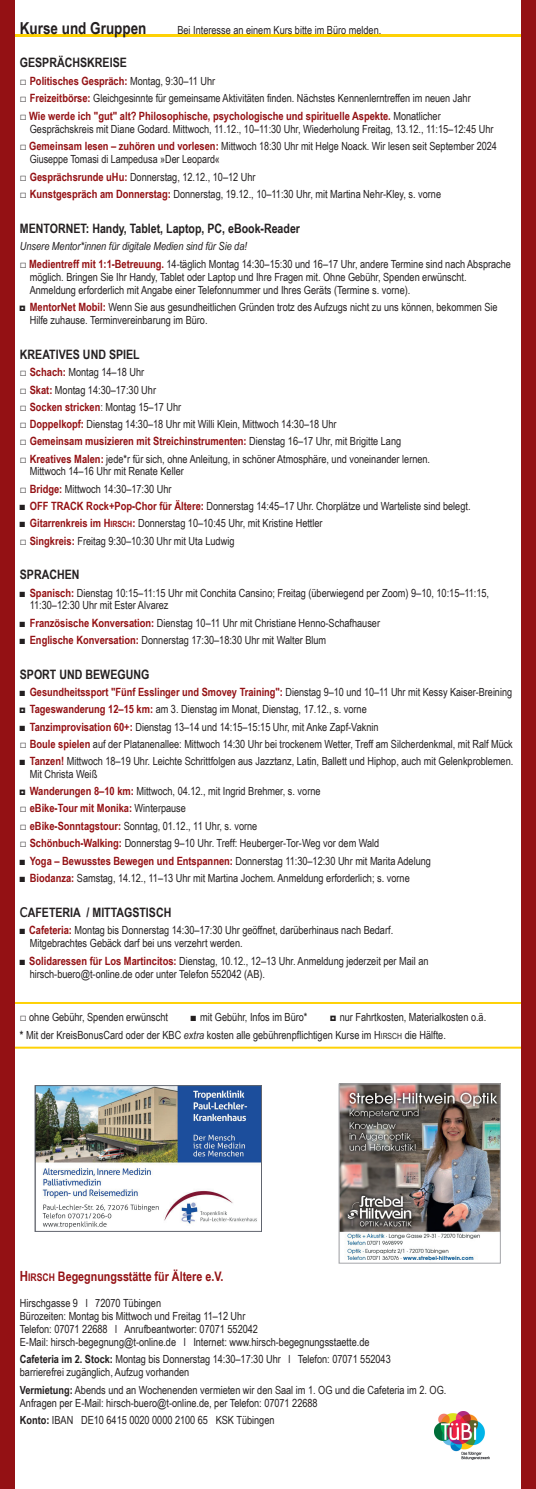
<style>
.page{position:relative;width:536px;height:1489px;background:#fff}
.page>*{position:absolute;margin:0;border:0;box-sizing:border-box;transform-origin:0 0}
.t1{font:700 16.45px "Arial Narrow";color:#231f20}
.t2{font:700 13.12px "Arial Narrow";color:#941114}
.t3{font:700 12.95px "Arial Narrow";color:#231f20}
.t4{font:700 11.38px "Arial Narrow";color:#941114}
.t5{font:11.2px/13px "Arial Narrow";letter-spacing:-.005em;color:#231f20}
.t6{font:italic 11.2px "Arial Narrow";letter-spacing:-.005em;color:#231f20}
.s1{font-weight:400;font-size:11.2px;color:#231f20}
.s2{font-weight:700;font-size:11.38px;color:#941114}
.s3{font-weight:700;font-size:8.58px;color:#941114}
.s4{font-family:"Antique Olive";font-weight:400}
.s5{font-weight:700}
.s6{font-style:italic}
.s7{font-size:8.4px}
.s8{font-size:14px}
.s9{font-size:10.5px}
</style>
<div class="page">
<hr style="left:7px;top:34px;width:529px;height:2px;background:#fed105">
<img style="left:435px;top:1411px;width:54px;height:47px">
<div style="left:6px;top:1001px;width:520px;height:47px;border:2px solid #fed105"></div>
<img style="left:37px;top:1087px;width:223px;height:142px">
<div style="left:35px;top:1085px;width:227px;height:146px;border:1px solid #61656f"></div>
<img style="left:341px;top:1085px;width:157px;height:176px">
<div style="left:339px;top:1083px;width:161px;height:180px;border:1px solid #a5a6aa"></div>
<div style="left:521px;top:0;width:15px;height:1488px;background:#941114"></div>
<div style="left:0;top:0;width:15px;height:1488px;background:#941114"></div>
<h1 class="t1" style="left:20px;top:18px;width:128px">Kurse und Gruppen</h1>
<p class="t5" style="left:177px;top:23px;width:205px">Bei Interesse an einem Kurs bitte im Büro melden.</p>
<p class="t3" style="left:20px;top:55px;width:108px">GESPRÄCHSKREISE</p>
<p class="t4" style="left:20px;top:74px;width:197px"><span class="s1">□</span> Politisches Gespräch: <span class="s1">Montag, 9:30–11 Uhr</span></p>
<p class="t5" style="left:20px;top:92px;width:452px">□ <span class="s2">Freizeitbörse:</span> Gleichgesinnte für gemeinsame Aktivitäten finden. Nächstes Kennenlerntreffen im neuen Jahr</p>
<p class="t4" style="left:20px;top:109px;width:422px"><span class="s1">□</span> Wie werde ich "gut" alt? Philosophische, psychologische und spirituelle Aspekte. <span class="s1">Monatlicher</span></p>
<p class="t5" style="left:30px;top:122px;width:465px">Gesprächskreis mit Diane Godard. Mittwoch, 11.12., 10–11:30 Uhr, Wiederholung Freitag, 13.12., 11:15–12:45 Uhr</p>
<p class="t5" style="left:30px;top:140px;width:469px;text-indent:-10px">□ <span class="s2">Gemeinsam lesen – zuhören und vorlesen:</span> Mittwoch 18:30 Uhr mit Helge Noack. Wir lesen seit September 2024<br>Giuseppe Tomasi di Lampedusa »Der Leopard«</p>
<p class="t5" style="left:20px;top:170px;width:237px">□ <span class="s2">Gesprächsrunde uHu:</span> Donnerstag, 12.12., 10–12 Uhr</p>
<p class="t5" style="left:20px;top:187px;width:423px">□ <span class="s2">Kunstgespräch am Donnerstag:</span> Donnerstag, 19.12., 10–11:30 Uhr, mit Martina Nehr-Kley, s. vorne</p>
<p class="t3" style="left:20px;top:221px;width:282px">MENTORNET: Handy, Tablet, Laptop, PC, eBook-Reader</p>
<p class="t6" style="left:20px;top:240px;width:229px">Unsere Mentor*innen für digitale Medien sind für Sie da!</p>
<p class="t5" style="left:30px;top:257px;width:483px;text-indent:-10px">□ <span class="s2">Medientreff mit 1:1-Betreuung.</span> 14-täglich Montag 14:30–15:30 und 16–17 Uhr, andere Termine sind nach Absprache möglich. Bringen Sie Ihr Handy, Tablet oder Laptop und Ihre Fragen mit. Ohne Gebühr, Spenden erwünscht.<br>Anmeldung erforderlich mit Angabe einer Telefonnummer und Ihres Geräts (Termine s. vorne).</p>
<p class="t5" style="left:30px;top:300px;width:469px;text-indent:-10px">◘ <span class="s2">MentorNet Mobil:</span> Wenn Sie aus gesundheitlichen Gründen trotz des Aufzugs nicht zu uns können, bekommen Sie<br>Hilfe zuhause. Terminvereinbarung im Büro.</p>
<p class="t3" style="left:20px;top:346px;width:121px">KREATIVES UND SPIEL</p>
<p class="t5" style="left:20px;top:365px;width:126px">□ <span class="s2">Schach:</span> Montag 14–18 Uhr</p>
<p class="t5" style="left:20px;top:383px;width:138px">□ <span class="s2">Skat:</span> Montag 14:30–17:30 Uhr</p>
<p class="t5" style="left:20px;top:400px;width:163px">□ <span class="s2">Socken stricken</span>: Montag 15–17 Uhr</p>
<p class="t5" style="left:20px;top:417px;width:318px">□ <span class="s2">Doppelkopf:</span> Dienstag 14:30–18 Uhr mit Willi Klein, Mittwoch 14:30–18 Uhr</p>
<p class="t4" style="left:20px;top:434px;width:383px"><span class="s1">□</span> Gemeinsam musizieren mit Streichinstrumenten: <span class="s1">Dienstag 16–17 Uhr, mit Brigitte Lang</span></p>
<p class="t5" style="left:30px;top:452px;width:402px;text-indent:-10px">□ <span class="s2">Kreatives Malen:</span> jede*r für sich, ohne Anleitung, in schöner Atmosphäre, und voneinander lernen.<br>Mittwoch 14–16 Uhr mit Renate Keller</p>
<p class="t5" style="left:20px;top:482px;width:153px">□ <span class="s2">Bridge:</span> Mittwoch 14:30–17:30 Uhr</p>
<p class="t5" style="left:20px;top:499px;width:452px">■ <span class="s2">OFF TRACK Rock+Pop-Chor für Ältere:</span> Donnerstag 14:45–17 Uhr. Chorplätze und Warteliste sind belegt.</p>
<p class="t5" style="left:20px;top:516px;width:304px">■ <span class="s2">Gitarrenkreis im H</span><span class="s3">IRSCH</span><span class="s2">:</span> Donnerstag 10–10:45 Uhr, mit Kristine Hettler</p>
<p class="t5" style="left:20px;top:534px;width:216px">□ <span class="s2">Singkreis:</span> Freitag 9:30–10:30 Uhr mit Uta Ludwig</p>
<p class="t3" style="left:20px;top:567px;width:61px">SPRACHEN</p>
<p class="t5" style="left:30px;top:586px;width:461px;line-height:12.6px;text-indent:-10px">■ <span class="s2">Spanisch:</span> Dienstag 10:15–11:15 Uhr mit Conchita Cansino; Freitag (überwiegend per Zoom) 9–10, 10:15–11:15,<br>11:30–12:30 Uhr mit Ester Alvarez</p>
<p class="t5" style="left:20px;top:616px;width:362px">■ <span class="s2">Französische Konversation:</span> Dienstag 10–11 Uhr mit Christiane Henno-Schafhauser</p>
<p class="t5" style="left:20px;top:633px;width:308px">■ <span class="s2">Englische Konversation:</span> Donnerstag 17:30–18:30 Uhr mit Walter Blum</p>
<p class="t3" style="left:20px;top:666px;width:131px">SPORT UND BEWEGUNG</p>
<p class="t4" style="left:20px;top:685px;width:494px"><span class="s1">■</span> Gesundheitssport "Fünf Esslinger und Smovey Training": <span class="s1">Dienstag 9–10 und 10–11 Uhr mit Kessy Kaiser-Breining</span></p>
<p class="t5" style="left:20px;top:702px;width:348px">◘ <span class="s2">Tageswanderung 12–15 km:</span> am 3. Dienstag im Monat, Dienstag, 17.12., s. vorne</p>
<p class="t5" style="left:20px;top:720px;width:360px">■ <span class="s2">Tanzimprovisation 60+:</span> Dienstag 13–14 und 14:15–15:15 Uhr, mit Anke Zapf-Vaknin</p>
<p class="t5" style="left:20px;top:737px;width:494px">□ <span class="s2">Boule spielen</span> auf der Platanenallee: Mittwoch 14:30 Uhr bei trockenem Wetter, Treff am Silcherdenkmal, mit Ralf Mück</p>
<p class="t5" style="left:30px;top:754px;width:485px;line-height:12.6px;text-indent:-10px">■ <span class="s2">Tanzen!</span> Mittwoch 18–19 Uhr. Leichte Schrittfolgen aus Jazztanz, Latin, Ballett und Hiphop, auch mit Gelenkproblemen.<br>Mit Christa Weiß</p>
<p class="t5" style="left:20px;top:784px;width:302px">◘ <span class="s2">Wanderungen 8–10 km:</span> Mittwoch, 04.12., mit Ingrid Brehmer, s. vorne</p>
<p class="t4" style="left:20px;top:801px;width:168px"><span class="s1">□</span> eBike-Tour mit Monika: <span class="s1">Winterpause</span></p>
<p class="t5" style="left:20px;top:819px;width:239px">□ <span class="s2">eBike-Sonntagstour:</span> Sonntag, 01.12., 11 Uhr, s. vorne</p>
<p class="t5" style="left:20px;top:836px;width:361px">□ <span class="s2">Schönbuch-Walking:</span> Donnerstag 9–10 Uhr. Treff: Heuberger-Tor-Weg vor dem Wald</p>
<p class="t5" style="left:20px;top:854px;width:412px">■ <span class="s2">Yoga – Bewusstes Bewegen und Entspannen:</span> Donnerstag 11:30–12:30 Uhr mit Marita Adelung</p>
<p class="t5" style="left:20px;top:871px;width:391px">■ <span class="s2">Biodanza:</span> Samstag, 14.12., 11–13 Uhr mit Martina Jochem. Anmeldung erforderlich; s. vorne</p>
<p class="t3" style="left:20px;top:904px;width:153px"><span class="s4">C</span>AFETERIA / MITTAGSTISCH</p>
<p class="t5" style="left:30px;top:923px;width:365px;text-indent:-10px">■ <span class="s2">Cafeteria:</span> Montag bis Donnerstag 14:30–17:30 Uhr geöffnet, darüberhinaus nach Bedarf.<br>Mitgebrachtes Gebäck darf bei uns verzehrt werden.</p>
<p class="t5" style="left:30px;top:954px;width:400px;text-indent:-10px">■ <span class="s2">Solidaressen für Los Martincitos:</span> Dienstag, 10.12., 12–13 Uhr. Anmeldung jederzeit per Mail an hirsch-buero@t-online.de oder unter Telefon 552042 (AB).</p>
<p class="t5" style="left:20px;top:1010px;width:150px">□ ohne Gebühr, Spenden erwünscht</p>
<p class="t5" style="left:191px;top:1010px;width:118px">■ mit Gebühr, Infos im Büro*</p>
<p class="t5" style="left:20px;top:1008px;width:468px;line-height:17.3px;text-indent:310px">◘ nur Fahrtkosten, Materialkosten o.ä. <span class="s5">*</span> Mit der KreisBonusCard oder der KBC <span class="s6">extra</span> kosten alle gebührenpflichtigen Kurse im H<span class="s7">IRSCH</span> die Hälfte.</p>
<p class="t2" style="left:20px;top:1268px;width:205px"><span class="s8">H</span><span class="s9">IRSCH</span> Begegnungsstätte für Ältere e.V.</p>
<p class="t5" style="left:20px;top:1296px;width:351px">Hirschgasse 9 l 72070 Tübingen<br>Bürozeiten: Montag bis Mittwoch und Freitag 11–12 Uhr<br>Telefon: 07071 22688 l Anrufbeantworter: 07071 552042<br>E-Mail: hirsch-begegnung@t-online.de l Internet: www.hirsch-begegnungsstaette.de</p>
<p class="t5" style="left:20px;top:1352px;width:372px"><span class="s5">Cafeteria im 2. Stock:</span> Montag bis Donnerstag 14:30–17:30 Uhr l Telefon: 07071 552043 barrierefrei zugänglich, Aufzug vorhanden</p>
<p class="t5" style="left:20px;top:1382px;width:428px"><span class="s5">Vermietung:</span> Abends und an Wochenenden vermieten wir den Saal im 1. OG und die Cafeteria im 2. OG.<br>Anfragen per E-Mail: hirsch-buero@t-online.de, per Telefon: 07071 22688</p>
<p class="t5" style="left:20px;top:1413px;width:256px"><span class="s5">Konto:</span> IBAN DE10 6415 0020 0000 2100 65 KSK Tübingen</p>
</div>
